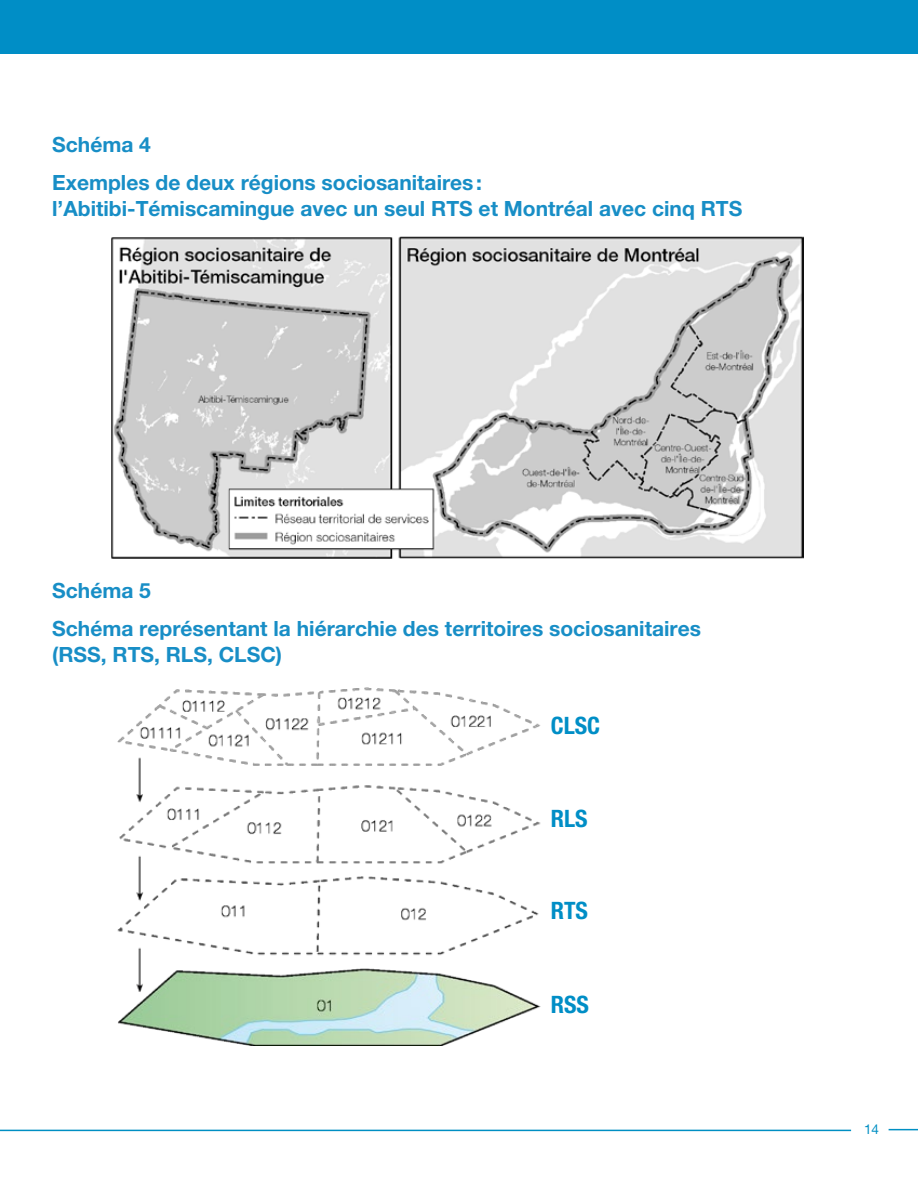
<style>
.page{position:relative;width:918px;height:1188px;background:#fff}
.page>*{position:absolute;margin:0;border:0;box-sizing:border-box;transform-origin:0 0}
.t1{font:700 condensed 24px "Helvetica Neue LT Std";color:#008ec6}
.t2{font:700 21px/38.7px "Helvetica Neue LT Std";color:#188ec6}
.t3{font:13.5px "Helvetica Neue LT Std";color:#008fc3}
</style>
<div class="page">
<div style="left:0;top:0;width:918px;height:54px;background:#008ec6"></div>
<hr style="left:0;top:1130px;width:851px;height:1px;background:#008fc3">
<svg style="left:889px;top:1129px;width:29px;height:1px"></svg>
<img style="left:111px;top:236px;width:693px;height:323px">
<img style="left:117px;top:688px;width:424px;height:358px">
<p class="t2" style="left:52px;top:124px;width:431px">Schéma 4<br>Exemples de deux régions sociosanitaires:</p>
<p class="t2" style="left:52px;top:188px;width:692px">l’Abitibi-Témiscamingue avec un seul RTS et Montréal avec cinq RTS</p>
<p class="t2" style="left:52px;top:570px;width:650px">Schéma 5<br>Schéma représentant la hiérarchie des territoires sociosanitaires</p>
<p class="t2" style="left:52px;top:634px;width:231px">(RSS, RTS, RLS, CLSC)</p>
<p class="t1" style="left:551px;top:710px;width:51px">CLSC</p>
<p class="t1" style="left:551px;top:804px;width:38px">RLS</p>
<p class="t1" style="left:551px;top:896px;width:39px">RTS</p>
<p class="t1" style="left:551px;top:989px;width:40px">RSS</p>
<p class="t3" style="left:864px;top:1121px;width:17px">14</p>
</div>
